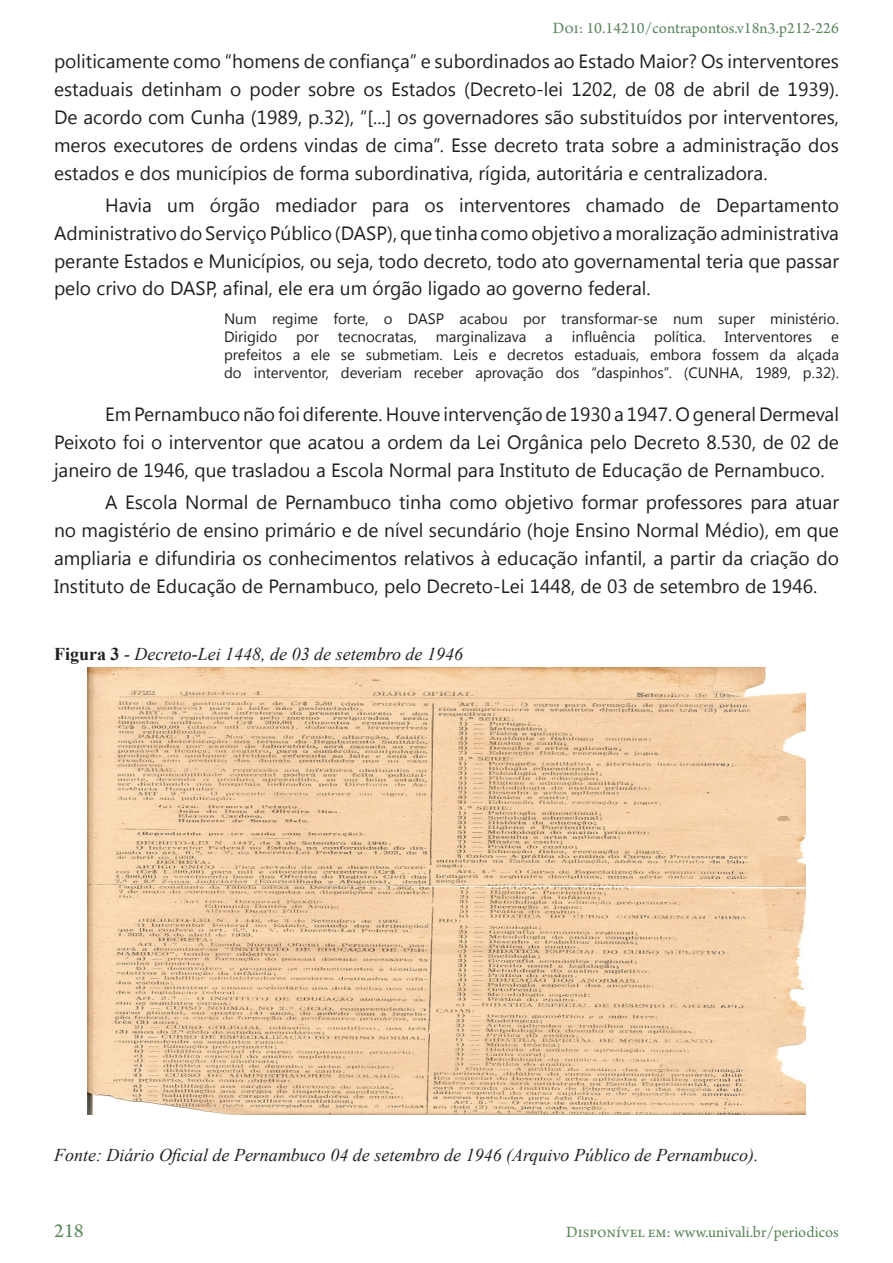
<style>
.page{position:relative;width:893px;height:1263px;background:#fff}
.page>*{position:absolute;margin:0;border:0;box-sizing:border-box;transform-origin:0 0}
.t1{font:21px "Arno Pro";color:#5b865b}
.Texto{font:19.2px/27.9px "Segoe UI";color:#231f20;text-align:justify}
.Legenda{font:italic 18px "Times New Roman";color:#231f20}
.t2{font:16.5px "Arno Pro";color:#5b865b}
.Citação{font:15px/18px "Segoe UI";color:#231f20}
.s1{font-weight:700;font-style:normal}
</style>
<div class="page">
<img style="left:88px;top:668px;width:717px;height:446px">
<p class="t2" style="left:553px;top:18px;width:288px">Doi: 10.14210/contrapontos.v18n3.p212-226</p>
<p class="Texto" style="left:54px;top:46px;width:786px">politicamente como “homens de confiança” e subordinados ao Estado Maior? Os interventores estaduais detinham o poder sobre os Estados (Decreto-lei 1202, de 08 de abril de 1939).<br>De acordo com Cunha (1989, p.32), “[...] os governadores são substituídos por interventores, meros executores de ordens vindas de cima”. Esse decreto trata sobre a administração dos estados e dos municípios de forma subordinativa, rígida, autoritária e centralizadora.</p>
<p class="Texto" style="left:54px;top:190px;width:786px;text-indent:51px">Havia um órgão mediador para os interventores chamado de Departamento Administrativo do Serviço Público (DASP), que tinha como objetivo a moralização administrativa perante Estados e Municípios, ou seja, todo decreto, todo ato governamental teria que passar pelo crivo do DASP, afinal, ele era um órgão ligado ao governo federal.</p>
<p class="Citação" style="left:224px;top:309px;width:616px">Num regime forte, o DASP acabou por transformar-se num super ministério.<br>Dirigido</p>
<p class="Citação" style="left:296px;top:327px;width:24px">por</p>
<p class="Citação" style="left:338px;top:327px;width:81px">tecnocratas,</p>
<p class="Citação" style="left:436px;top:327px;width:92px">marginalizava</p>
<p class="Citação" style="left:545px;top:327px;width:9px">a</p>
<p class="Citação" style="left:572px;top:327px;width:65px">influência</p>
<p class="Citação" style="left:654px;top:327px;width:53px">política.</p>
<p class="Citação" style="left:725px;top:327px;width:89px">Interventores</p>
<p class="Citação" style="left:224px;top:327px;width:616px;text-align:justify;text-indent:607px">e prefeitos a ele se submetiam. Leis e decretos estaduais, embora fossem da alçada do interventor, deveriam receber aprovação dos “daspinhos”. (CUNHA, 1989, p.32).</p>
<p class="Texto" style="left:54px;top:399px;width:786px;text-indent:51px">Em Pernambuco não foi diferente. Houve intervenção de 1930 a 1947. O general Dermeval Peixoto foi o interventor que acatou a ordem da Lei Orgânica pelo Decreto 8.530, de 02 de janeiro de 1946, que trasladou a Escola Normal para Instituto de Educação de Pernambuco.</p>
<p class="Texto" style="left:54px;top:487px;width:786px;text-indent:51px">A Escola Normal de Pernambuco tinha como objetivo formar professores para atuar no magistério de ensino primário e de nível secundário (hoje Ensino Normal Médio), em que ampliaria e difundiria os conhecimentos relativos à educação infantil, a partir da criação do Instituto de Educação de Pernambuco, pelo Decreto-Lei 1448, de 03 de setembro de 1946.</p>
<p class="Legenda" style="left:54px;top:642px;width:411px"><span class="s1">Figura 3</span> - Decreto-Lei 1448, de 03 de setembro de 1946</p>
<p class="Legenda" style="left:54px;top:1142px;width:706px">Fonte: Diário Oficial de Pernambuco 04 de setembro de 1946 (Arquivo Público de Pernambuco).</p>
<p class="t1" style="left:54px;top:1219px;width:31px">218</p>
<p class="t2" style="left:566px;top:1222px;width:274px">Disponível em: www.univali.br/periodicos</p>
</div>
